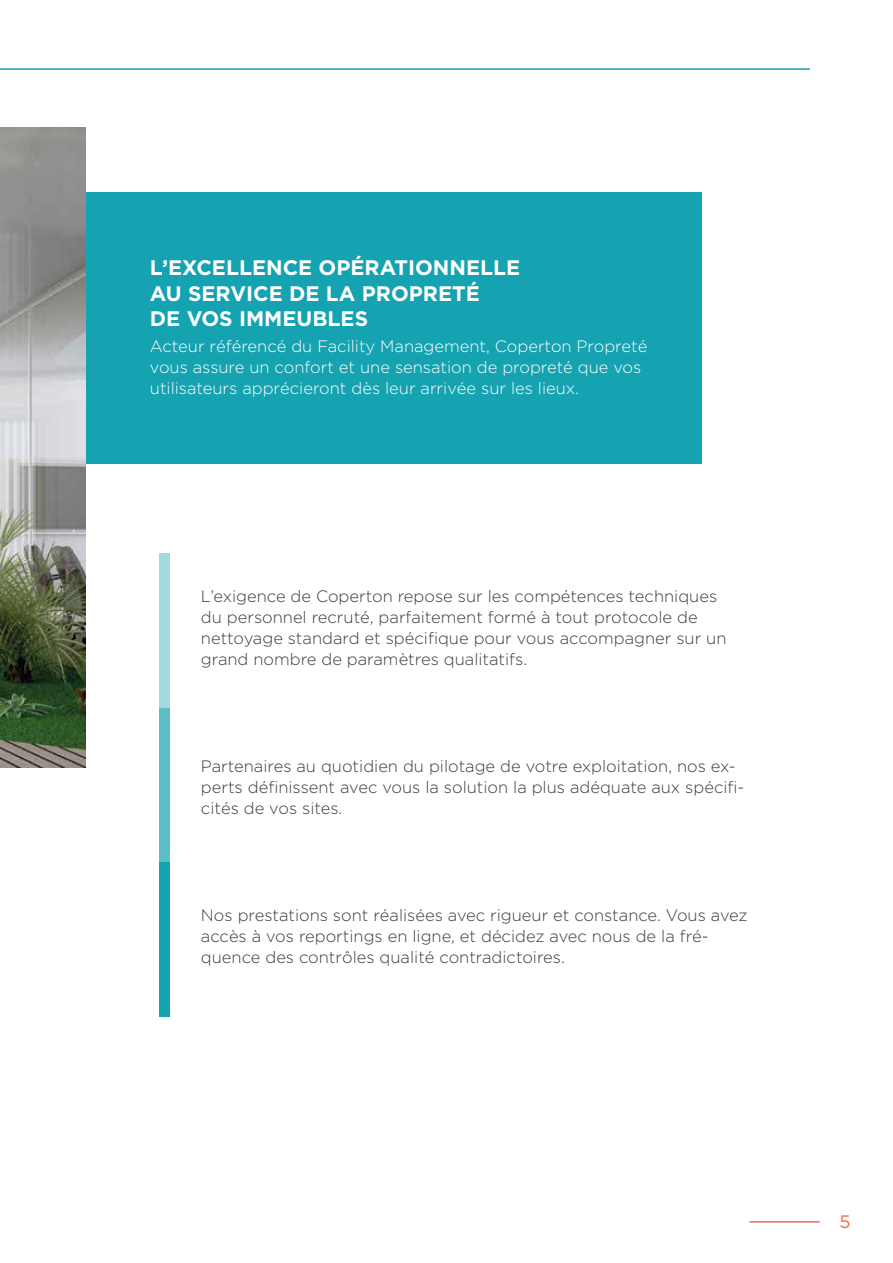
<style>
.page{position:relative;width:893px;height:1263px;background:#fff}
.page>*{position:absolute;margin:0;border:0;box-sizing:border-box;transform-origin:0 0}
.t1{font:700 21px/25.5px "Gotham";color:#fff}
.t2{font:18px "Gotham";color:#ed6d41}
.t3{font:300 16.5px/21px "Gotham";color:#3c3c3b}
.t4{font:300 16.5px/21px "Gotham";color:#fff}
</style>
<div class="page">
<hr style="left:749px;top:1221px;width:71px;height:1px;background:#ed6d41">
<div style="left:72px;top:192px;width:630px;height:272px;background:#15a2b1"></div>
<img style="left:0;top:128px;width:85px;height:639px">
<hr style="left:0;top:68px;width:810px;height:2px;background:#15a2b1">
<div style="left:159px;top:554px;width:11px;height:154px;background:#a2dae0"></div>
<div style="left:159px;top:708px;width:11px;height:154px;background:#5bbec8"></div>
<div style="left:159px;top:862px;width:11px;height:154px;background:#15a2b1"></div>
<p class="t1" style="left:150px;top:255px;width:372px">L’EXCELLENCE OPÉRATIONNELLE<br>AU SERVICE DE LA PROPRETÉ<br>DE VOS IMMEUBLES</p>
<p class="t4" style="left:150px;top:335px;width:499px">Acteur référencé du Facility Management, Coperton Propreté vous assure un confort et une sensation de propreté que vos utilisateurs apprécieront dès leur arrivée sur les lieux.</p>
<p class="t3" style="left:201px;top:586px;width:527px">L’exigence de Coperton repose sur les compétences techniques du personnel recruté, parfaitement formé à tout protocole de nettoyage standard et spécifique pour vous accompagner sur un grand nombre de paramètres qualitatifs.</p>
<p class="t3" style="left:201px;top:755px;width:545px">Partenaires au quotidien du pilotage de votre exploitation, nos ex&shy;perts définissent avec vous la solution la plus adéquate aux spécifi&shy;cités de vos sites.</p>
<p class="t3" style="left:201px;top:904px;width:548px">Nos prestations sont réalisées avec rigueur et constance. Vous avez accès à vos reportings en ligne, et décidez avec nous de la fré&shy;quence des contrôles qualité contradictoires.</p>
<p class="t2" style="left:840px;top:1212px;width:13px">5</p>
</div>
